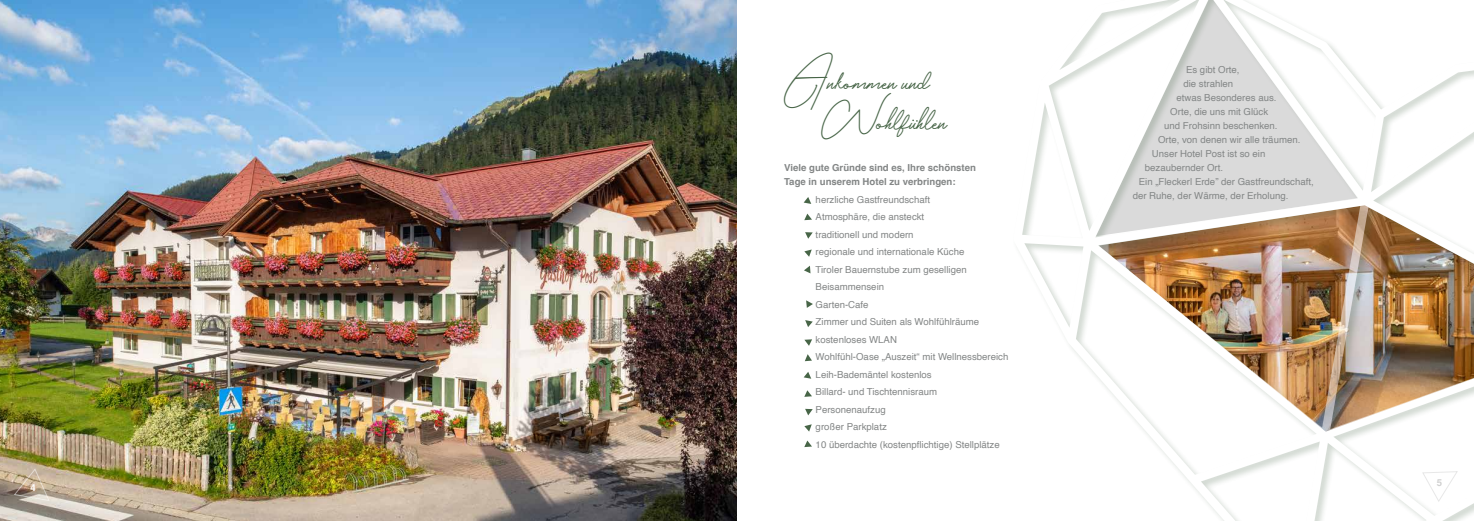
<style>
.page{position:relative;width:1474px;height:521px;background:#fff}
.page>*{position:absolute;margin:0;border:0;box-sizing:border-box;transform-origin:0 0}
.t1{font:21.44px/40.2px "Housttely Signature";color:#476547}
.t2{font:9.62px/17.5px "Helvetica";color:#838686}
.t3{font:700 9.62px/14px "Helvetica";color:#838686}
.t4{font:700 9.62px "Helvetica";color:#fff}
.t5{font:700 9.62px "Helvetica";color:#d0d0d0}
</style>
<div class="page">
<img style="left:0;top:0;width:737px;height:521px">
<svg style="left:803px;top:197px;width:8px;height:7px"></svg>
<svg style="left:803px;top:372px;width:8px;height:7px"></svg>
<svg style="left:804px;top:214px;width:8px;height:6px"></svg>
<svg style="left:804px;top:390px;width:8px;height:7px"></svg>
<svg style="left:805px;top:232px;width:7px;height:7px"></svg>
<svg style="left:805px;top:409px;width:7px;height:6px"></svg>
<svg style="left:804px;top:249px;width:7px;height:8px"></svg>
<svg style="left:804px;top:424px;width:7px;height:7px"></svg>
<svg style="left:804px;top:266px;width:6px;height:7px"></svg>
<svg style="left:805px;top:354px;width:7px;height:7px"></svg>
<svg style="left:806px;top:300px;width:7px;height:8px"></svg>
<svg style="left:805px;top:320px;width:7px;height:7px"></svg>
<svg style="left:804px;top:339px;width:8px;height:7px"></svg>
<img style="left:1022px;top:0;width:451px;height:521px">
<svg style="left:13px;top:468px;width:37px;height:34px"></svg>
<svg style="left:1421px;top:471px;width:37px;height:31px"></svg>
<svg style="left:804px;top:440px;width:8px;height:7px"></svg>
<p class="t4" style="left:31px;top:482px;width:7px">4</p>
<h1 class="t1" style="left:821px;top:61px;width:127px;text-indent:-37px">Ankommen und<br>Wohlfuhlen</h1>
<p class="t3" style="left:784px;top:162px;width:193px">Viele gute Gründe sind es, Ihre schönsten<br>Tage in unserem Hotel zu verbringen:</p>
<p class="t2" style="left:815px;top:191px;width:194px">herzliche Gastfreundschaft<br>Atmosphäre, die ansteckt<br>traditionell und modern<br>regionale und internationale Küche<br>Tiroler Bauernstube zum geselligen<br>Beisammensein<br>Garten-Cafe<br>Zimmer und Suiten als Wohlfühlräume kostenloses WLAN<br>Wohlfühl-Oase „Auszeit“ mit Wellnessbereich<br>Leih-Bademäntel kostenlos<br>Billard- und Tischtennisraum<br>Personenaufzug<br>großer Parkplatz<br>10 überdachte (kostenpflichtige) Stellplätze</p>
<p class="t2" style="left:1186px;top:61px;width:55px">Es gibt Orte,</p>
<p class="t2" style="left:1183px;top:75px;width:51px">die strahlen</p>
<p class="t2" style="left:1176px;top:89px;width:102px">etwas Besonderes aus.</p>
<p class="t2" style="left:1170px;top:103px;width:99px">Orte, die uns mit Glück</p>
<p class="t2" style="left:1164px;top:117px;width:115px">und Frohsinn beschenken.</p>
<p class="t2" style="left:1158px;top:131px;width:144px">Orte, von denen wir alle träumen.</p>
<p class="t2" style="left:1151px;top:145px;width:115px">Unser Hotel Post ist so ein</p>
<p class="t2" style="left:1144px;top:159px;width:80px">bezaubernder Ort.</p>
<p class="t2" style="left:1138px;top:173px;width:176px">Ein „Fleckerl Erde” der Gastfreundschaft,</p>
<p class="t2" style="left:1132px;top:187px;width:157px">der Ruhe, der Wärme, der Erholung.</p>
<p class="t5" style="left:1436px;top:477px;width:7px">5</p>
</div>
